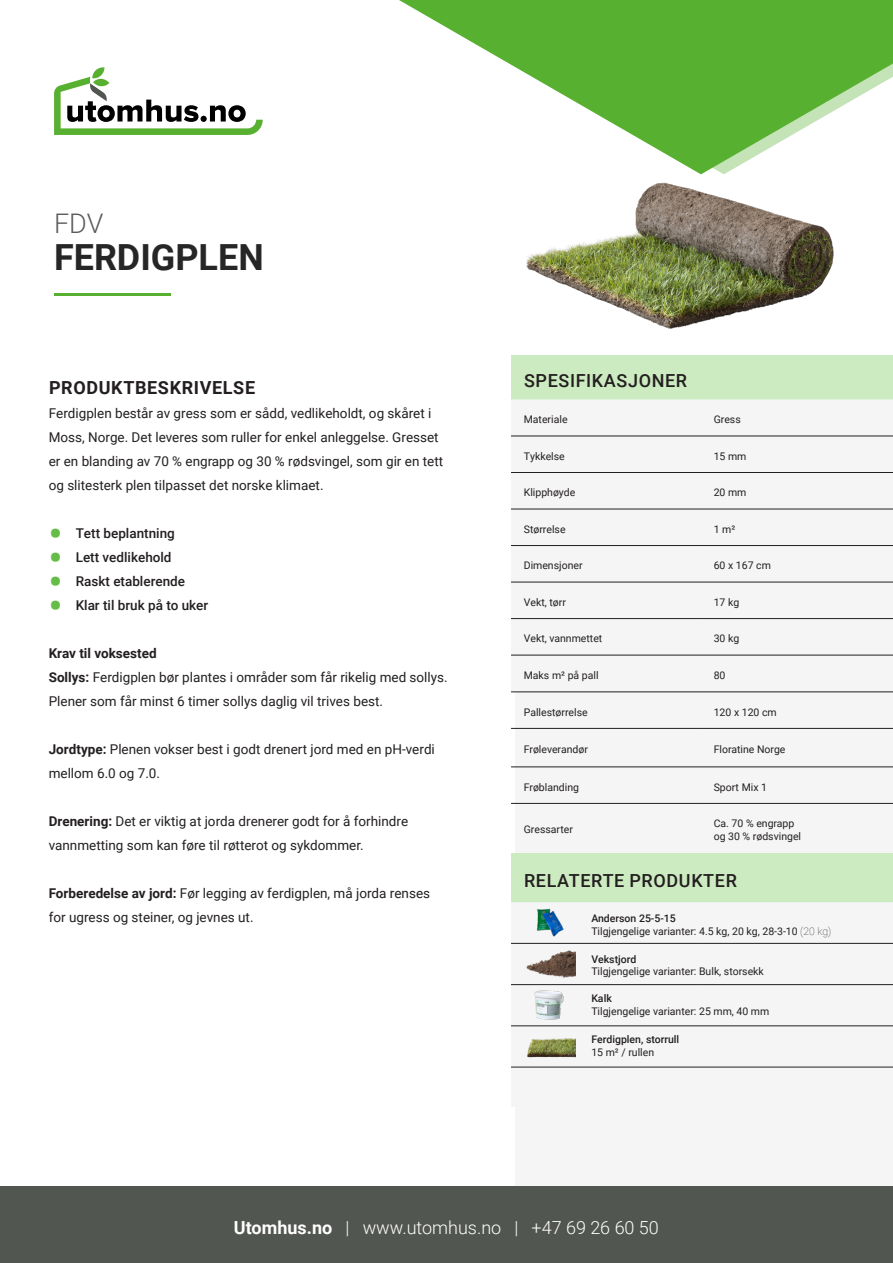
<style>
.page{position:relative;width:893px;height:1263px;background:#fff}
.page>*{position:absolute;margin:0;border:0;box-sizing:border-box;transform-origin:0 0}
.t1{font:700 36px "Roboto";color:#262626}
.t2{font:300 27px "Roboto";color:#5c5c5c}
.t3{font:300 18px "Roboto";color:#fff}
.t4{font:500 18px "Roboto";letter-spacing:.035em;color:#231f20}
.t5{font:700 18px "Roboto";letter-spacing:.035em;color:#231f20}
.t6{font:13.5px/24px "Roboto";color:#231f20}
.t7{font:500 13.5px "Roboto";color:#231f20}
.t8{font:700 13.5px "Roboto";color:#231f20}
.Paragraph_Style_1{font:10.5px "Roboto";color:#231f20}
.t9{font:500 10.5px "Roboto";color:#231f20}
.s1{font-weight:900;font-size:35.85px;color:#65bc46}
.s2{font-weight:700}
.s3{font-weight:100}
</style>
<div class="page">
<div style="left:515px;top:449px;width:378px;height:748px;background:#f5f5f5"></div>
<svg style="left:399px;top:0;width:494px;height:162px;fill:#58b031"></svg>
<div style="left:0;top:1186px;width:893px;height:77px;background:#525650"></div>
<img style="left:526px;top:162px;width:308px;height:167px">
<div style="left:511px;top:355px;width:382px;height:44px;background:#cdebc0"></div>
<svg style="left:511px;top:399px;width:382px;height:293px"></svg>
<hr style="left:511px;top:436px;width:190px;height:1px;background:#231f20">
<hr style="left:701px;top:436px;width:192px;height:1px;background:#231f20">
<hr style="left:511px;top:472px;width:190px;height:1px;background:#231f20">
<hr style="left:701px;top:472px;width:192px;height:1px;background:#231f20">
<hr style="left:511px;top:509px;width:190px;height:1px;background:#231f20">
<hr style="left:701px;top:509px;width:192px;height:1px;background:#231f20">
<hr style="left:511px;top:545px;width:190px;height:1px;background:#231f20">
<hr style="left:701px;top:545px;width:192px;height:1px;background:#231f20">
<hr style="left:511px;top:582px;width:190px;height:1px;background:#231f20">
<hr style="left:701px;top:582px;width:192px;height:1px;background:#231f20">
<hr style="left:511px;top:618px;width:190px;height:1px;background:#231f20">
<hr style="left:701px;top:618px;width:192px;height:1px;background:#231f20">
<hr style="left:511px;top:655px;width:190px;height:1px;background:#231f20">
<hr style="left:701px;top:655px;width:192px;height:1px;background:#231f20">
<hr style="left:511px;top:692px;width:190px;height:1px;background:#231f20">
<hr style="left:701px;top:692px;width:192px;height:1px;background:#231f20">
<hr style="left:511px;top:728px;width:190px;height:1px;background:#231f20">
<hr style="left:701px;top:728px;width:192px;height:1px;background:#231f20">
<hr style="left:511px;top:767px;width:190px;height:1px;background:#231f20">
<hr style="left:701px;top:767px;width:192px;height:1px;background:#231f20">
<hr style="left:511px;top:803px;width:190px;height:1px;background:#231f20">
<hr style="left:701px;top:803px;width:192px;height:1px;background:#231f20">
<hr style="left:54px;top:293px;width:117px;height:3px;background:#58b031">
<svg style="left:54px;top:67px;width:209px;height:68px"></svg>
<div style="left:511px;top:853px;width:382px;height:49px;background:#cdebc0"></div>
<svg style="left:511px;top:902px;width:382px;height:165px"></svg>
<hr style="left:511px;top:943px;width:190px;height:1px;background:#231f20">
<hr style="left:701px;top:943px;width:192px;height:1px;background:#231f20">
<hr style="left:511px;top:984px;width:190px;height:1px;background:#231f20">
<hr style="left:701px;top:984px;width:192px;height:1px;background:#231f20">
<hr style="left:511px;top:1025px;width:190px;height:1px;background:#231f20">
<hr style="left:701px;top:1025px;width:192px;height:1px;background:#231f20">
<hr style="left:511px;top:1067px;width:190px;height:1px;background:#231f20">
<hr style="left:701px;top:1067px;width:192px;height:1px;background:#231f20">
<img style="left:525px;top:908px;width:48px;height:28px">
<img style="left:527px;top:949px;width:48px;height:30px">
<img style="left:525px;top:991px;width:48px;height:28px">
<img style="left:525px;top:1032px;width:50px;height:29px">
<p class="t2" style="left:54px;top:204px;width:51px">FDV</p>
<p class="t1" style="left:54px;top:232px;width:211px">FERDIGPLEN</p>
<p class="t5" style="left:49px;top:375px;width:208px">PRODUKTBESKRIVELSE</p>
<p class="t6" style="left:49px;top:401px;width:396px">Ferdigplen består av gress som er sådd, vedlikeholdt, og skåret i Moss, Norge. Det leveres som ruller for enkel anleggelse. Gresset er en blanding av 70 % engrapp og 30 % rødsvingel, som gir en tett og slitesterk plen tilpasset det norske klimaet.</p>
<p class="t7" style="left:49px;top:524px;width:128px"><span class="s1">•</span> Tett beplantning</p>
<p class="t7" style="left:49px;top:548px;width:124px"><span class="s1">•</span> Lett vedlikehold</p>
<p class="t7" style="left:49px;top:572px;width:138px"><span class="s1">•</span> Raskt etablerende</p>
<p class="t7" style="left:49px;top:596px;width:161px"><span class="s1">•</span> Klar til bruk på to uker</p>
<p class="t8" style="left:49px;top:644px;width:109px">Krav til voksested</p>
<p class="t6" style="left:49px;top:665px;width:401px"><span class="s2">Sollys:</span> Ferdigplen bør plantes i områder som får rikelig med sollys.<br>Plener som får minst 6 timer sollys daglig vil trives best.</p>
<p class="t6" style="left:49px;top:737px;width:388px"><span class="s2">Jordtype:</span> Plenen vokser best i godt drenert jord med en pH-verdi mellom 6.0 og 7.0.</p>
<p class="t6" style="left:49px;top:809px;width:361px"><span class="s2">Drenering:</span> Det er viktig at jorda drenerer godt for å forhindre</p>
<p class="t6" style="left:49px;top:833px;width:316px">vannmetting som kan føre til røtterot og sykdommer.</p>
<p class="t6" style="left:49px;top:881px;width:383px"><span class="s2">Forberedelse av jord:</span> Før legging av ferdigplen, må jorda renses for ugress og steiner, og jevnes ut.</p>
<p class="t4" style="left:524px;top:368px;width:165px">SPESIFIKASJONER</p>
<p class="Paragraph_Style_1" style="left:524px;top:412px;width:45px">Materiale</p>
<p class="Paragraph_Style_1" style="left:714px;top:412px;width:29px">Gress</p>
<p class="Paragraph_Style_1" style="left:524px;top:449px;width:42px">Tykkelse</p>
<p class="Paragraph_Style_1" style="left:714px;top:449px;width:34px">15 mm</p>
<p class="Paragraph_Style_1" style="left:524px;top:485px;width:53px">Klipphøyde</p>
<p class="Paragraph_Style_1" style="left:714px;top:485px;width:34px">20 mm</p>
<p class="Paragraph_Style_1" style="left:524px;top:522px;width:43px">Størrelse</p>
<p class="Paragraph_Style_1" style="left:714px;top:522px;width:23px">1 m²</p>
<p class="Paragraph_Style_1" style="left:524px;top:558px;width:60px">Dimensjoner</p>
<p class="Paragraph_Style_1" style="left:714px;top:558px;width:59px">60 x 167 cm</p>
<p class="Paragraph_Style_1" style="left:524px;top:595px;width:44px">Vekt, tørr</p>
<p class="Paragraph_Style_1" style="left:714px;top:595px;width:27px">17 kg</p>
<p class="Paragraph_Style_1" style="left:524px;top:631px;width:80px">Vekt, vannmettet</p>
<p class="Paragraph_Style_1" style="left:714px;top:631px;width:27px">30 kg</p>
<p class="Paragraph_Style_1" style="left:524px;top:668px;width:76px">Maks m² på pall</p>
<p class="Paragraph_Style_1" style="left:714px;top:668px;width:13px">80</p>
<p class="Paragraph_Style_1" style="left:524px;top:704px;width:65px">Pallestørrelse</p>
<p class="Paragraph_Style_1" style="left:714px;top:704px;width:65px">120 x 120 cm</p>
<p class="Paragraph_Style_1" style="left:524px;top:742px;width:66px">Frøleverandør</p>
<p class="Paragraph_Style_1" style="left:714px;top:742px;width:73px">Floratine Norge</p>
<p class="Paragraph_Style_1" style="left:524px;top:779px;width:57px">Frøblanding</p>
<p class="Paragraph_Style_1" style="left:714px;top:779px;width:55px">Sport Mix 1</p>
<p class="Paragraph_Style_1" style="left:524px;top:822px;width:51px">Gressarter</p>
<p class="Paragraph_Style_1" style="left:714px;top:816px;width:82px">Ca. 70 % engrapp</p>
<p class="Paragraph_Style_1" style="left:714px;top:829px;width:89px">og 30 % rødsvingel</p>
<p class="t4" style="left:524px;top:868px;width:214px">RELATERTE PRODUKTER</p>
<p class="t9" style="left:591px;top:911px;width:86px">Anderson 25-5-15</p>
<p class="Paragraph_Style_1" style="left:591px;top:923px;width:241px">Tilgjengelige varianter: 4.5 kg, 20 kg, 28-3-10 <span class="s3">(20 kg)</span></p>
<p class="t9" style="left:591px;top:952px;width:47px">Vekstjord</p>
<p class="Paragraph_Style_1" style="left:591px;top:964px;width:174px">Tilgjengelige varianter: Bulk, storsekk</p>
<p class="t9" style="left:591px;top:991px;width:22px">Kalk</p>
<p class="Paragraph_Style_1" style="left:591px;top:1004px;width:180px">Tilgjengelige varianter: 25 mm, 40 mm</p>
<p class="t9" style="left:591px;top:1032px;width:89px">Ferdigplen, storrull</p>
<p class="Paragraph_Style_1" style="left:591px;top:1045px;width:64px">15 m² / rullen</p>
<p class="t3" style="left:234px;top:1215px;width:426px"><span class="s2">Utomhus.no</span> | www.utomhus.no | +47 69 26 60 50</p>
</div>
